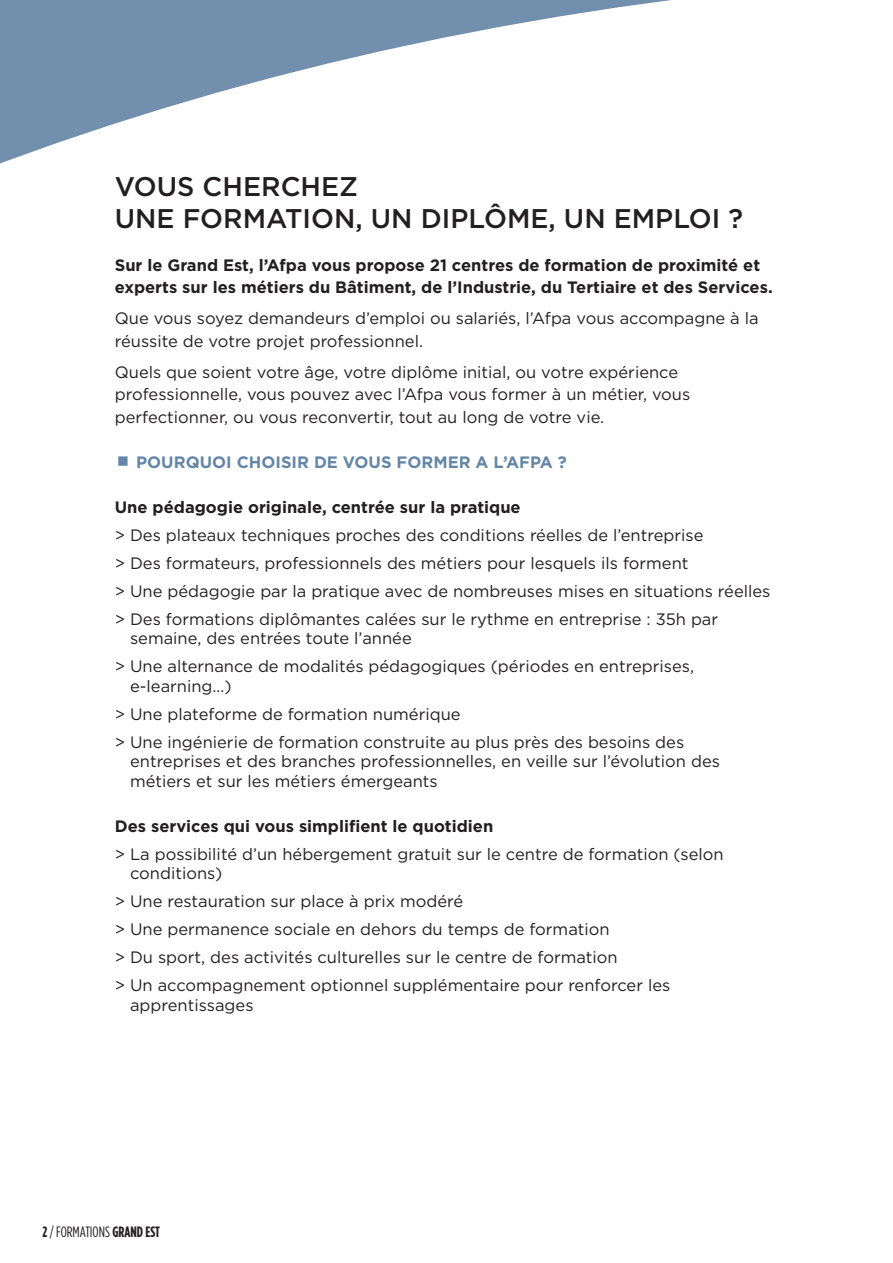
<style>
.page{position:relative;width:893px;height:1263px;background:#fff}
.page>*{position:absolute;margin:0;border:0;box-sizing:border-box;transform-origin:0 0}
.t1{font:500 27px/32.4px "Gotham";color:#231f20}
.t2{font:16.5px/28px "Gotham";color:#231f20}
.t3{font:700 16.5px/22.5px "Gotham";color:#231f20}
.t4{font:700 16.5px "Gotham";color:#6486a6}
.t5{font:condensed 15px "Gotham HTF";color:#231f20}
.s1{font-weight:700}
</style>
<div class="page">
<svg style="left:0;top:0;width:671px;height:164px"></svg>
<h1 class="t1" style="left:115px;top:170px;width:630px">VOUS CHERCHEZ<br>UNE FORMATION, UN DIPLÔME, UN EMPLOI ?</h1>
<p class="t3" style="left:115px;top:253px;width:659px">Sur le Grand Est, l’Afpa vous propose 21 centres de formation de proximité et experts sur les métiers du Bâtiment, de l’Industrie, du Tertiaire et des Services.</p>
<p class="t2" style="left:115px;top:307px;width:645px;line-height:22.5px">Que vous soyez demandeurs d’emploi ou salariés, l’Afpa vous accompagne à la réussite de votre projet professionnel.</p>
<p class="t2" style="left:115px;top:360px;width:577px;line-height:22.5px">Quels que soient votre âge, votre diplôme initial, ou votre expérience professionnelle, vous pouvez avec l’Afpa vous former à un métier, vous perfectionner, ou vous reconvertir, tout au long de votre vie.</p>
<p class="t4" style="left:136px;top:451px;width:432px">POURQUOI CHOISIR DE VOUS FORMER A L’AFPA ?</p>
<p class="t3" style="left:115px;top:495px;width:407px">Une pédagogie originale, centrée sur la pratique</p>
<p class="t2" style="left:115px;top:520px;width:657px">&gt; Des plateaux techniques proches des conditions réelles de l’entreprise<br>&gt; Des formateurs, professionnels des métiers pour lesquels ils forment<br>&gt; Une pédagogie par la pratique avec de nombreuses mises en situations réelles &gt; Des formations diplômantes calées sur le rythme en entreprise : 35h par</p>
<p class="t2" style="left:115px;top:624px;width:581px;text-indent:15px">semaine, des entrées toute l’année<br>&gt; Une alternance de modalités pédagogiques (périodes en entreprises,</p>
<p class="t2" style="left:115px;top:671px;width:571px;text-indent:15px">e-learning…)<br>&gt; Une plateforme de formation numérique<br>&gt; Une ingénierie de formation construite au plus près des besoins des</p>
<p class="t2" style="left:130px;top:751px;width:591px;line-height:19.5px">entreprises et des branches professionnelles, en veille sur l’évolution des métiers et sur les métiers émergeants</p>
<p class="t3" style="left:115px;top:814px;width:380px">Des services qui vous simplifient le quotidien</p>
<p class="t2" style="left:130px;top:844px;width:595px;line-height:19.5px;text-indent:-15px">&gt; La possibilité d’un hébergement gratuit sur le centre de formation (selon conditions)</p>
<p class="t2" style="left:115px;top:887px;width:557px">&gt; Une restauration sur place à prix modéré<br>&gt; Une permanence sociale en dehors du temps de formation<br>&gt; Du sport, des activités culturelles sur le centre de formation<br>&gt; Un accompagnement optionnel supplémentaire pour renforcer les</p>
<p class="t2" style="left:130px;top:990px;width:125px">apprentissages</p>
<p class="t5" style="left:43px;top:1224px;width:119px"><span class="s1">2</span> / FORMATIONS <span class="s1">GRAND EST</span></p>
</div>
